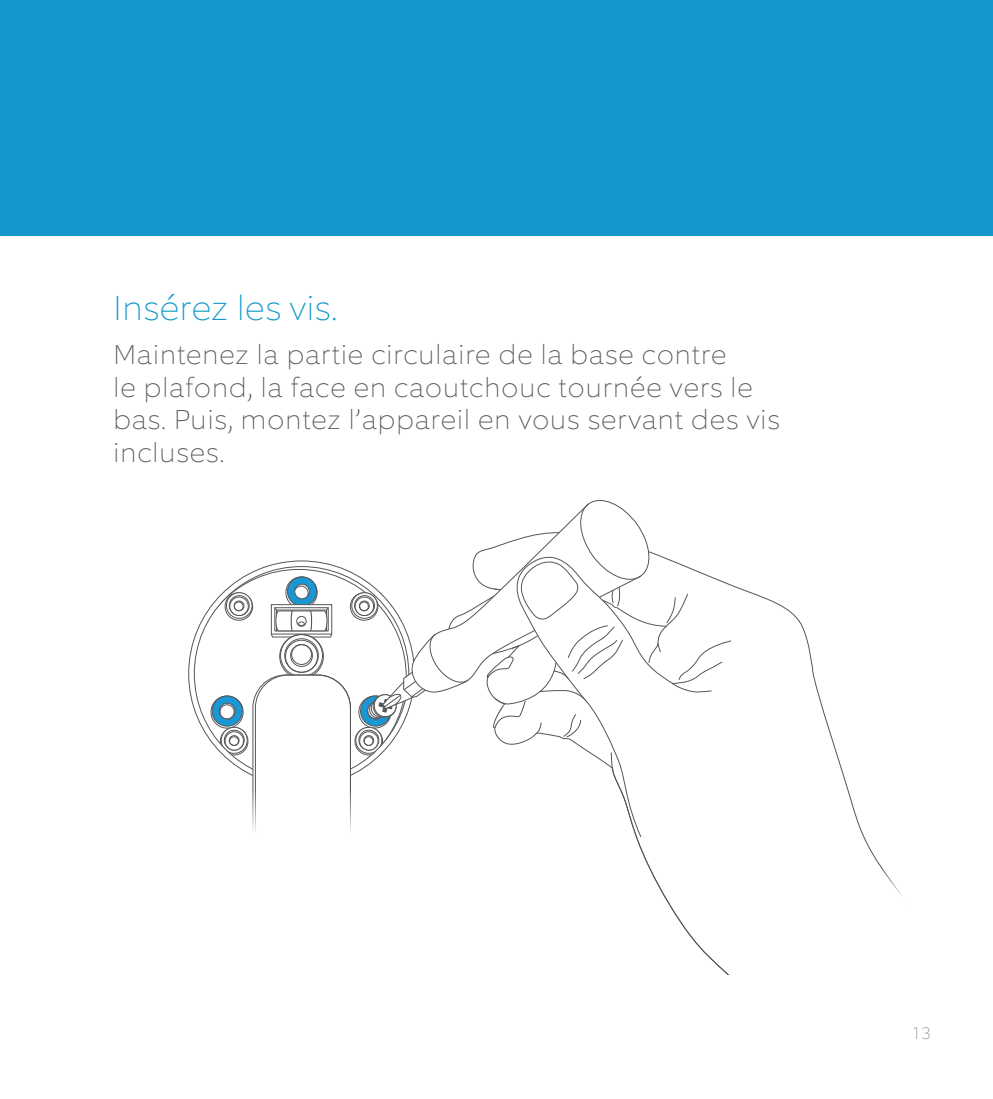
<style>
.page{position:relative;width:993px;height:1099px;background:#fff}
.page>*{position:absolute;margin:0;border:0;box-sizing:border-box;transform-origin:0 0}
.t1{font:100 35px "Equip";letter-spacing:.02em;color:#1498cb}
.t2{font:100 27.5px/32.5px "Equip";letter-spacing:.04em;color:#54565a}
.t3{font:100 17.5px "Equip";color:#939598}
</style>
<div class="page">
<div style="left:0;top:0;width:992px;height:235px;background:#1498cb"></div>
<svg style="left:194px;top:569px;width:212px;height:201px"></svg>
<svg style="left:286px;top:577px;width:31px;height:31px"></svg>
<div style="left:285px;top:576px;width:32px;height:32px;border:1px solid #54565a;border-radius:50%"></div>
<svg style="left:287px;top:577px;width:29px;height:29px"></svg>
<div style="left:287px;top:576px;width:29px;height:30px;border:1px solid #54565a;border-radius:50%"></div>
<div style="left:294px;top:584px;width:15px;height:14px;background:#595f64;border-radius:50%"></div>
<div style="left:294px;top:584px;width:15px;height:15px;border:1px solid #54565a;border-radius:50%"></div>
<svg style="left:294px;top:586px;width:14px;height:11px"></svg>
<svg style="left:350px;top:592px;width:28px;height:28px"></svg>
<div style="left:350px;top:592px;width:28px;height:28px;border:1px solid #54565a;border-radius:50%"></div>
<svg style="left:351px;top:592px;width:26px;height:26px"></svg>
<div style="left:351px;top:592px;width:26px;height:26px;border:1px solid #54565a;border-radius:50%"></div>
<div style="left:354px;top:595px;width:20px;height:20px;border:1px solid #54565a;border-radius:50%"></div>
<svg style="left:355px;top:597px;width:18px;height:18px"></svg>
<div style="left:355px;top:597px;width:18px;height:18px;border:1px solid #54565a;border-radius:50%"></div>
<svg style="left:358px;top:600px;width:12px;height:12px"></svg>
<svg style="left:279px;top:634px;width:44px;height:44px"></svg>
<div style="left:279px;top:634px;width:44px;height:44px;border:1px solid #54565a;border-radius:50%"></div>
<div style="left:280px;top:634px;width:42px;height:42px;border:1px solid #54565a;border-radius:50%"></div>
<div style="left:284px;top:638px;width:34px;height:34px;border:1px solid #54565a;border-radius:50%"></div>
<div style="left:290px;top:644px;width:22px;height:22px;border:1px solid #54565a;border-radius:50%"></div>
<div style="left:291px;top:644px;width:20px;height:20px;border:1px solid #54565a;border-radius:50%"></div>
<div style="left:285px;top:640px;width:32px;height:32px;border:1px solid #54565a;border-radius:50%"></div>
<svg style="left:208px;top:692px;width:40px;height:63px"></svg>
<div style="left:229px;top:736px;width:10px;height:9px;border:1px solid #54565a;border-radius:50%"></div>
<div style="left:229px;top:735px;width:10px;height:10px;border:1px solid #54565a;border-radius:50%"></div>
<svg style="left:225px;top:592px;width:27px;height:28px"></svg>
<div style="left:225px;top:592px;width:28px;height:28px;border:1px solid #54565a;border-radius:50%"></div>
<svg style="left:226px;top:592px;width:26px;height:26px"></svg>
<div style="left:226px;top:592px;width:26px;height:26px;border:1px solid #54565a;border-radius:50%"></div>
<div style="left:229px;top:595px;width:20px;height:20px;border:1px solid #54565a;border-radius:50%"></div>
<svg style="left:230px;top:597px;width:18px;height:18px"></svg>
<div style="left:230px;top:597px;width:18px;height:18px;border:1px solid #54565a;border-radius:50%"></div>
<svg style="left:233px;top:600px;width:12px;height:12px"></svg>
<svg style="left:270px;top:604px;width:62px;height:33px"></svg>
<div style="left:253px;top:675px;width:97px;height:185px;background:#fff;border-radius:33px"></div>
<div style="left:255px;top:674px;width:95px;height:186px;border:1px solid #54565a;border-radius:33px"></div>
<svg style="left:435px;top:500px;width:178px;height:181px"></svg>
<svg style="left:354px;top:634px;width:114px;height:121px"></svg>
<svg style="left:509px;top:737px;width:107px;height:30px"></svg>
<svg style="left:486px;top:503px;width:244px;height:234px"></svg>
<svg style="left:610px;top:752px;width:292px;height:222px"></svg>
<svg style="left:242px;top:770px;width:119px;height:90px"></svg>
<p class="t1" style="left:113px;top:286px;width:225px">Insérez les vis.</p>
<p class="t2" style="left:113px;top:338px;width:667px">Maintenez la partie circulaire de la base contre<br>le plafond, la face en caoutchouc tournée vers le bas. Puis, montez l’appareil en vous servant des vis incluses.</p>
<p class="t3" style="left:911px;top:1021px;width:21px">13</p>
</div>
